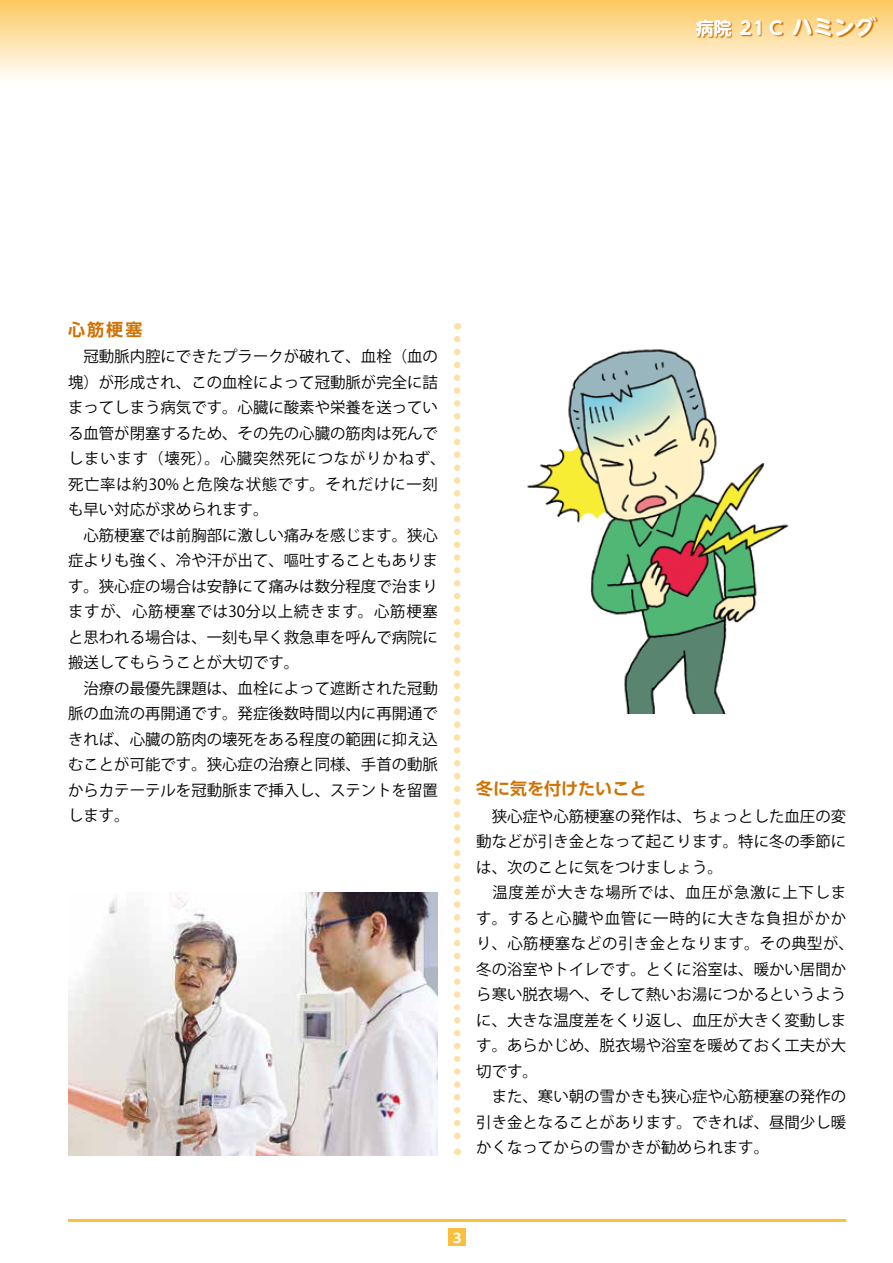
<style>
.page{position:relative;width:893px;height:1263px;background:#fff}
.page>*{position:absolute;margin:0;border:0;box-sizing:border-box;transform-origin:0 0}
.t1{font:700 18px "UD Shin M Go Pro";color:#fff}
.t2{font:700 16.95px "UD Shin Go Pro De";color:#d07100}
.t3{font:15.45px/25.5px "Koz Go Pro";color:#000}
.t4{font:700 13.5px "Koz Go Pro";color:#fff}
.s1{font-size:21px}
</style>
<div class="page">
<hr style="left:68px;top:1219px;width:778px;height:3px;background:#fac03d">
<div style="left:449px;top:1229px;width:17px;height:17px;background:#fac03d"></div>
<div style="left:0;top:0;width:893px;height:85px;background:linear-gradient(to bottom,#fbc85f,#fff)"></div>
<svg style="left:696px;top:17px;width:182px;height:22px;background:#efbc6a"></svg>
<svg style="left:454px;top:339px;width:6px;height:816px"></svg>
<img style="left:68px;top:892px;width:370px;height:263px">
<img style="left:527px;top:349px;width:262px;height:365px">
<p class="t1" style="left:696px;top:14px;width:182px">病院 21Ｃ <span class="s1">ハミング</span></p>
<p class="t2" style="left:68px;top:316px;width:76px">心筋梗塞</p>
<p class="t3" style="left:68px;top:344px;width:379px">　冠動脈内腔にできたプラークが破れて、血栓（血の塊）が形成され、この血栓によって冠動脈が完全に詰まってしまう病気です。心臓に酸素や栄養を送っている血管が閉塞するため、その先の心臓の筋肉は死んでしまいます（壊死）。心臓突然死につながりかねず、死亡率は約30%と危険な状態です。それだけに一刻も早い対応が求められます。<br>　心筋梗塞では前胸部に激しい痛みを感じます。狭心症よりも強く、冷や汗が出て、嘔吐することもあります。狭心症の場合は安静にて痛みは数分程度で治まりますが、心筋梗塞では30分以上続きます。心筋梗塞と思われる場合は、一刻も早く救急車を呼んで病院に搬送してもらうことが大切です。<br>　治療の最優先課題は、血栓によって遮断された冠動脈の血流の再開通です。発症後数時間以内に再開通できれば、心臓の筋肉の壊死をある程度の範囲に抑え込むことが可能です。狭心症の治療と同様、手首の動脈からカテーテルを冠動脈まで挿入し、ステントを留置します。</p>
<p class="t2" style="left:476px;top:775px;width:172px">冬に気を付けたいこと</p>
<p class="t3" style="left:476px;top:803px;width:379px">　狭心症や心筋梗塞の発作は、ちょっとした血圧の変動などが引き金となって起こります。特に冬の季節には、次のことに気をつけましょう。<br>　温度差が大きな場所では、血圧が急激に上下します。すると心臓や血管に一時的に大きな負担がかかり、心筋梗塞などの引き金となります。その典型が、冬の浴室やトイレです。とくに浴室は、暖かい居間から寒い脱衣場へ、そして熱いお湯につかるというように、大きな温度差をくり返し、血圧が大きく変動します。あらかじめ、脱衣場や浴室を暖めておく工夫が大切です。<br>　また、寒い朝の雪かきも狭心症や心筋梗塞の発作の引き金となることがあります。できれば、昼間少し暖かくなってからの雪かきが勧められます。</p>
<p class="t4" style="left:450px;top:1229px;width:15px">３</p>
</div>
